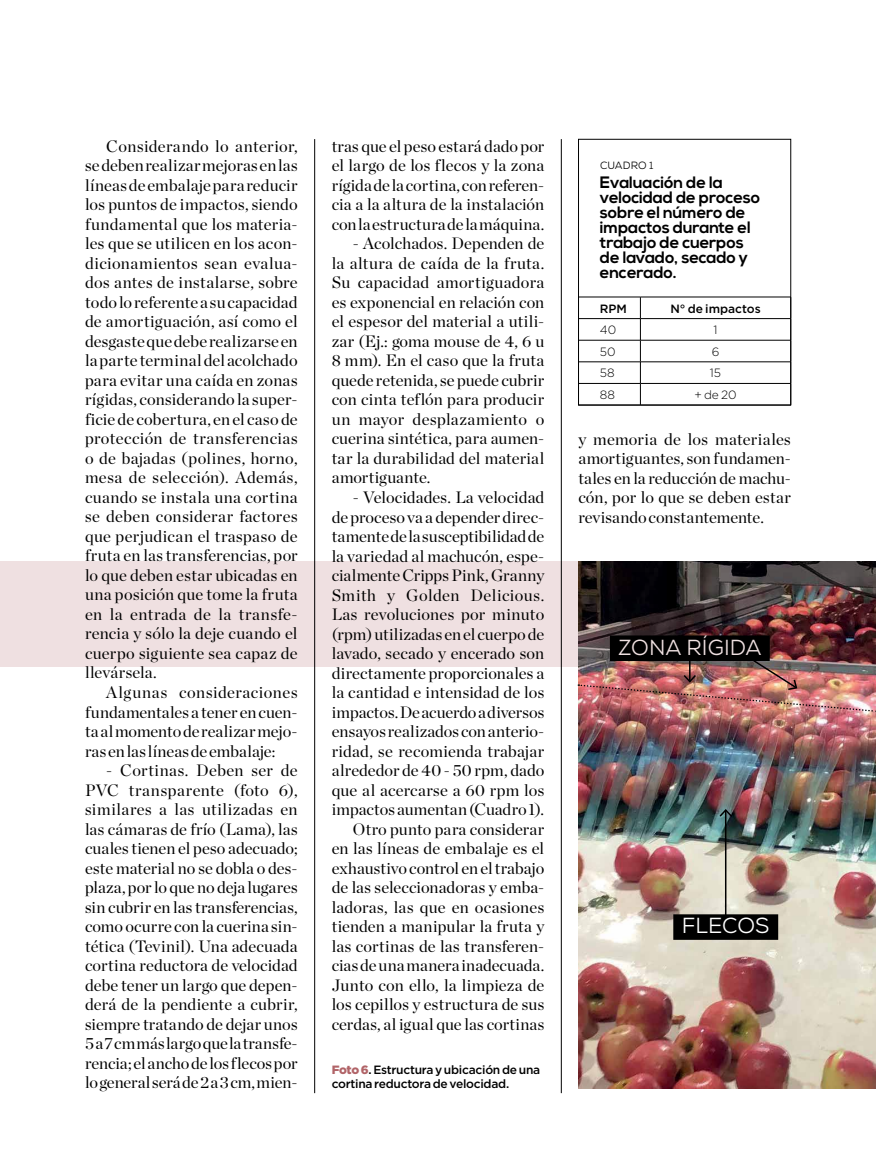
<style>
.page{position:relative;width:876px;height:1170px;background:#fff}
.page>*{position:absolute;margin:0;border:0;box-sizing:border-box;transform-origin:0 0}
.t1{font:21.75px "Nexa";letter-spacing:.005em;color:#fff}
.t2{font:16.5px/19.5px "Chronicle Display";letter-spacing:.005em;color:#000;text-align:justify}
.t3{font:700 16.5px/15px "Nexa";letter-spacing:-.01em;color:#000}
.t4{font:500 12px/14.4px "Gotham";letter-spacing:-.02em;color:#000}
.t5{font:300 12px "Gotham";color:#000}
.t6{font:500 12px "Gotham";color:#000}
.t7{font:10.5px "Nexa";letter-spacing:.005em;color:#000}
.s1{font-weight:900;color:#b16468}
</style>
<div class="page">
<hr style="left:314px;top:139px;width:1px;height:953px;background:#000">
<hr style="left:561px;top:139px;width:1px;height:953px;background:#000">
<div style="left:578px;top:139px;width:213px;height:266px;border:1px solid #000"></div>
<hr style="left:578px;top:297px;width:62px;height:1px;background:#000">
<hr style="left:640px;top:297px;width:151px;height:1px;background:#000">
<hr style="left:578px;top:318px;width:62px;height:1px;background:#000">
<hr style="left:640px;top:318px;width:151px;height:1px;background:#000">
<hr style="left:578px;top:340px;width:62px;height:1px;background:#000">
<hr style="left:640px;top:340px;width:151px;height:1px;background:#000">
<hr style="left:578px;top:361px;width:62px;height:1px;background:#000">
<hr style="left:640px;top:361px;width:151px;height:1px;background:#000">
<hr style="left:578px;top:383px;width:62px;height:1px;background:#000">
<svg style="left:578px;top:298px;width:1px;height:107px"></svg>
<hr style="left:640px;top:383px;width:151px;height:1px;background:#000">
<svg style="left:640px;top:297px;width:1px;height:108px"></svg>
<svg style="left:790px;top:297px;width:1px;height:108px"></svg>
<hr style="left:578px;top:405px;width:62px;height:1px;background:#000">
<hr style="left:640px;top:405px;width:151px;height:1px;background:#000">
<img style="left:578px;top:712px;width:298px;height:376px">
<div style="left:673px;top:914px;width:105px;height:25px;background:#000"></div>
<hr style="left:725px;top:810px;width:1px;height:108px;background:#000">
<svg style="left:718px;top:807px;width:15px;height:11px"></svg>
<img style="left:578px;top:667px;width:298px;height:45px">
<svg style="left:0;top:561px;width:876px;height:106px;background:#b1a1a2"></svg>
<p class="t2" style="left:85px;top:135px;width:214px;text-indent:21px">Considerando lo anterior, se deben realizar mejoras en las líneas de embalaje para reducir los puntos de impactos, siendo fundamental que los materia&shy;les que se utilicen en los acon&shy;dicionamientos sean evalua&shy;dos antes de instalarse, sobre todo lo referente a su capacidad de amortiguación, así como el desgaste que debe realizarse en la parte terminal del acolchado para evitar una caída en zonas rígidas, considerando la super&shy;ficie de cobertura, en el caso de protección de transferencias o de bajadas (polines, horno, mesa de selección). Además, cuando se instala una cortina se deben considerar factores que perjudican el traspaso de fruta en las transferencias, por lo que deben estar ubicadas en una posición que tome la fruta en la entrada de la transfe&shy;rencia y sólo la deje cuando el cuerpo siguiente sea capaz de llevársela.</p>
<p class="t2" style="left:85px;top:681px;width:214px;text-indent:21px">Algunas consideraciones fundamentales a tener en cuen&shy;ta al momento de realizar mejo&shy;ras en las líneas de embalaje:</p>
<p class="t2" style="left:85px;top:759px;width:214px;text-indent:21px">- Cortinas. Deben ser de PVC transparente (foto 6), similares a las utilizadas en las cámaras de frío (Lama), las cuales tienen el peso adecuado; este material no se dobla o des&shy;plaza, por lo que no deja lugares sin cubrir en las transferencias, como ocurre con la cuerina sin&shy;tética (Tevinil). Una adecuada cortina reductora de velocidad debe tener un largo que depen&shy;derá de la pendiente a cubrir, siempre tratando de dejar unos 5 a 7 cm más largo que la transfe&shy;rencia; el ancho de los flecos por lo general será de 2 a 3 cm, mien-</p>
<p class="t2" style="left:332px;top:135px;width:214px">tras que el peso estará dado por el largo de los flecos y la zona rígida de la cortina, con referen&shy;cia a la altura de la instalación con la estructura de la máquina.</p>
<p class="t2" style="left:332px;top:232px;width:214px;text-indent:21px">- Acolchados. Dependen de la altura de caída de la fruta.<br>Su capacidad amortiguadora es exponencial en relación con el espesor del material a utili&shy;zar (Ej.: goma mouse de 4, 6 u 8 mm). En el caso que la fruta quede retenida, se puede cubrir con cinta teflón para producir un mayor desplazamiento o cuerina sintética, para aumen&shy;tar la durabilidad del material amortiguante.</p>
<p class="t2" style="left:332px;top:486px;width:214px;text-align:right">- Velocidades. La velocidad<br>de proceso va a depender direc&shy;tamente de la susceptibilidad de la variedad al machucón, espe&shy;cialmente Cripps Pink, Granny<br>Smith y Golden Delicious.<br>Las revoluciones por minuto (rpm) utilizadas en el cuerpo de lavado, secado y encerado son directamente proporcionales a la cantidad e intensidad de los impactos. De acuerdo a diversos ensayos realizados con anterio&shy;ridad, se recomienda trabajar alrededor de 40 - 50 rpm, dado que al acercarse a 60 rpm los impactos aumentan (Cuadro 1).<br>Otro punto para considerar<br>en las líneas de embalaje es el exhaustivo control en el trabajo de las seleccionadoras y emba&shy;ladoras, las que en ocasiones tienden a manipular la fruta y las cortinas de las transferen&shy;cias de una manera inadecuada.<br>Junto con ello, la limpieza de los cepillos y estructura de sus cerdas, al igual que las cortinas</p>
<p class="t4" style="left:332px;top:1062px;width:210px"><span class="s1">Foto 6</span>. Estructura y ubicación de una cortina reductora de velocidad.</p>
<p class="t7" style="left:600px;top:159px;width:55px">CUADRO 1</p>
<p class="t3" style="left:600px;top:175px;width:162px">Evaluación de la velocidad de proceso sobre el número de impactos durante el trabajo de cuerpos de lavado, secado y encerado.</p>
<p class="t4" style="left:600px;top:301px;width:29px">RPM</p>
<p class="t6" style="left:670px;top:300px;width:92px">N° de impactos</p>
<p class="t5" style="left:600px;top:322px;width:18px">40</p>
<p class="t5" style="left:713px;top:322px;width:6px">1</p>
<p class="t5" style="left:600px;top:344px;width:17px">50</p>
<p class="t5" style="left:712px;top:344px;width:9px">6</p>
<p class="t5" style="left:600px;top:365px;width:16px">58</p>
<p class="t5" style="left:710px;top:365px;width:13px">15</p>
<p class="t5" style="left:600px;top:387px;width:17px">88</p>
<p class="t5" style="left:694px;top:387px;width:44px">+ de 20</p>
<p class="t2" style="left:578px;top:428px;width:214px">y memoria de los materiales amortiguantes, son fundamen&shy;tales en la reducción de machu&shy;cón, por lo que se deben estar revisando constantemente.</p>
<h1 class="t1" style="left:619px;top:633px;width:145px">ZONA RÍGIDA</h1>
<h1 class="t1" style="left:682px;top:912px;width:89px">FLECOS</h1>
</div>
